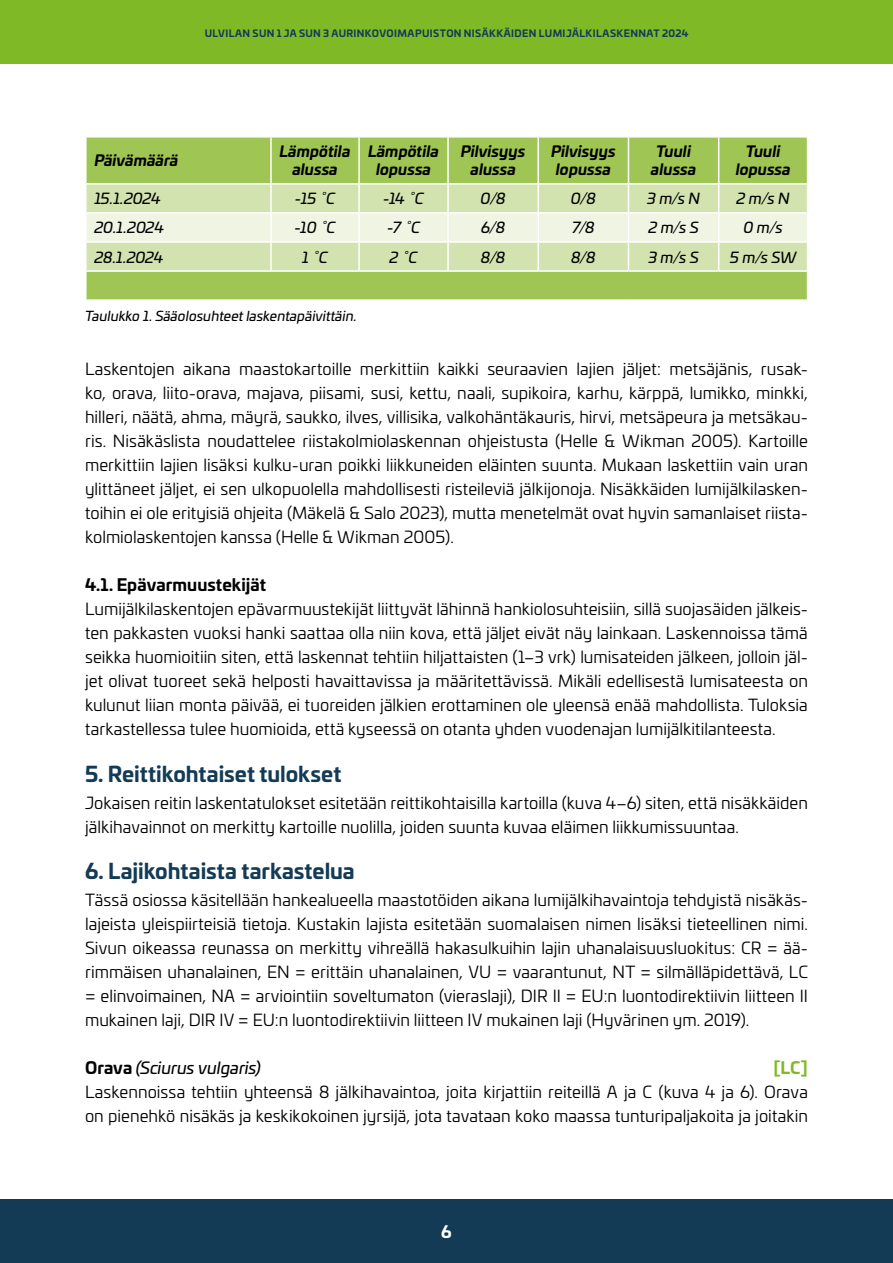
<style>
.page{position:relative;width:893px;height:1263px;background:#fff}
.page>*{position:absolute;margin:0;border:0;box-sizing:border-box;transform-origin:0 0}
.perusotsikko{font:700 21px "Univia Pro";color:#133b55}
.leipis_eka_kpl{font:16.5px/24px "Univia Pro";color:#000;text-align:justify}
.leipis_eka_kpl-2{font:italic 16.5px "Univia Pro";letter-spacing:-.01em;color:#000}
.leipis_eka_kpl-3{font:700 16.5px "Univia Pro";color:#000}
.leipis_eka_kpl-4{font:700 16.5px "Univia Pro";color:#80b926}
.t1{font:700 16.5px "Univia Pro";color:#fff}
.perusteksti_taulukko{font:italic 15px "Univia Pro";letter-spacing:-.015em;color:#000}
.ylä-_ja_alapalkki_ta{font:italic 700 15px "Univia Pro";letter-spacing:.005em;color:#000}
.kuvateksti{font:italic 13.5px "Univia Pro";letter-spacing:.005em;color:#000}
.t2{font:700 9.75px "Univia Pro";letter-spacing:.04em;color:#133b55}
.s1{font-weight:700;font-style:normal}
</style>
<div class="page">
<div style="left:0;top:0;width:893px;height:64px;background:#80b926"></div>
<div style="left:0;top:1199px;width:893px;height:64px;background:#133b55"></div>
<div style="left:87px;top:138px;width:720px;height:45px;background:#9fc654"></div>
<hr style="left:270px;top:138px;width:2px;height:45px;background:#fff">
<hr style="left:358px;top:138px;width:2px;height:45px;background:#fff">
<hr style="left:447px;top:138px;width:2px;height:45px;background:#fff">
<hr style="left:537px;top:138px;width:2px;height:45px;background:#fff">
<hr style="left:628px;top:138px;width:1px;height:45px;background:#fff">
<hr style="left:718px;top:138px;width:1px;height:45px;background:#fff">
<svg style="left:86px;top:184px;width:721px;height:115px;background:#cce0a6"></svg>
<hr style="left:87px;top:183px;width:184px;height:2px;background:#fff">
<hr style="left:271px;top:183px;width:88px;height:2px;background:#fff">
<hr style="left:359px;top:183px;width:89px;height:2px;background:#fff">
<hr style="left:448px;top:183px;width:90px;height:2px;background:#fff">
<hr style="left:538px;top:183px;width:90px;height:2px;background:#fff">
<hr style="left:628px;top:183px;width:91px;height:2px;background:#fff">
<hr style="left:719px;top:183px;width:88px;height:2px;background:#fff">
<hr style="left:87px;top:212px;width:184px;height:2px;background:#fff">
<hr style="left:271px;top:212px;width:88px;height:2px;background:#fff">
<hr style="left:359px;top:212px;width:89px;height:2px;background:#fff">
<hr style="left:448px;top:212px;width:90px;height:2px;background:#fff">
<hr style="left:538px;top:212px;width:90px;height:2px;background:#fff">
<hr style="left:628px;top:212px;width:91px;height:2px;background:#fff">
<hr style="left:719px;top:212px;width:88px;height:2px;background:#fff">
<hr style="left:87px;top:241px;width:184px;height:2px;background:#fff">
<hr style="left:271px;top:241px;width:88px;height:2px;background:#fff">
<hr style="left:359px;top:241px;width:89px;height:2px;background:#fff">
<hr style="left:448px;top:241px;width:90px;height:2px;background:#fff">
<hr style="left:538px;top:241px;width:90px;height:2px;background:#fff">
<hr style="left:628px;top:241px;width:91px;height:2px;background:#fff">
<hr style="left:719px;top:241px;width:88px;height:2px;background:#fff">
<hr style="left:85px;top:270px;width:186px;height:2px;background:#fff">
<hr style="left:85px;top:272px;width:2px;height:27px;background:#fff">
<hr style="left:271px;top:270px;width:88px;height:2px;background:#fff">
<hr style="left:359px;top:270px;width:89px;height:2px;background:#fff">
<hr style="left:448px;top:270px;width:90px;height:2px;background:#fff">
<hr style="left:538px;top:270px;width:90px;height:2px;background:#fff">
<hr style="left:628px;top:270px;width:91px;height:2px;background:#fff">
<hr style="left:719px;top:270px;width:89px;height:2px;background:#fff">
<p class="t2" style="left:205px;top:25px;width:485px">ULVILAN SUN 1 JA SUN 3 AURINKOVOIMAPUISTON NISÄKKÄIDEN LUMIJÄLKILASKENNAT 2024</p>
<p class="ylä-_ja_alapalkki_ta" style="left:94px;top:149px;width:85px">Päivämäärä</p>
<p class="ylä-_ja_alapalkki_ta" style="left:280px;top:140px;width:72px">Lämpötila</p>
<p class="ylä-_ja_alapalkki_ta" style="left:292px;top:158px;width:47px">alussa</p>
<p class="ylä-_ja_alapalkki_ta" style="left:368px;top:140px;width:72px">Lämpötila</p>
<p class="ylä-_ja_alapalkki_ta" style="left:376px;top:158px;width:56px">lopussa</p>
<p class="ylä-_ja_alapalkki_ta" style="left:461px;top:140px;width:66px">Pilvisyys</p>
<p class="ylä-_ja_alapalkki_ta" style="left:470px;top:158px;width:47px">alussa</p>
<p class="ylä-_ja_alapalkki_ta" style="left:551px;top:140px;width:66px">Pilvisyys</p>
<p class="ylä-_ja_alapalkki_ta" style="left:556px;top:158px;width:56px">lopussa</p>
<p class="ylä-_ja_alapalkki_ta" style="left:656px;top:140px;width:36px">Tuuli</p>
<p class="ylä-_ja_alapalkki_ta" style="left:651px;top:158px;width:47px">alussa</p>
<p class="ylä-_ja_alapalkki_ta" style="left:746px;top:140px;width:36px">Tuuli</p>
<p class="ylä-_ja_alapalkki_ta" style="left:736px;top:158px;width:56px">lopussa</p>
<p class="perusteksti_taulukko" style="left:94px;top:188px;width:68px">15.1.2024</p>
<p class="perusteksti_taulukko" style="left:295px;top:188px;width:42px">-15 ˚C</p>
<p class="perusteksti_taulukko" style="left:383px;top:188px;width:42px">-14 ˚C</p>
<p class="perusteksti_taulukko" style="left:481px;top:188px;width:27px">0/8</p>
<p class="perusteksti_taulukko" style="left:571px;top:188px;width:27px">0/8</p>
<p class="perusteksti_taulukko" style="left:647px;top:188px;width:54px">3 m/s N</p>
<p class="perusteksti_taulukko" style="left:737px;top:188px;width:54px">2 m/s N</p>
<p class="perusteksti_taulukko" style="left:94px;top:217px;width:71px">20.1.2024</p>
<p class="perusteksti_taulukko" style="left:294px;top:217px;width:43px">-10 ˚C</p>
<p class="perusteksti_taulukko" style="left:387px;top:217px;width:35px">-7 ˚C</p>
<p class="perusteksti_taulukko" style="left:481px;top:217px;width:26px">6/8</p>
<p class="perusteksti_taulukko" style="left:572px;top:217px;width:24px">7/8</p>
<p class="perusteksti_taulukko" style="left:648px;top:217px;width:52px">2 m/s S</p>
<p class="perusteksti_taulukko" style="left:744px;top:217px;width:41px">0 m/s</p>
<p class="perusteksti_taulukko" style="left:94px;top:246px;width:71px">28.1.2024</p>
<p class="perusteksti_taulukko" style="left:302px;top:246px;width:27px">1 ˚C</p>
<p class="perusteksti_taulukko" style="left:390px;top:246px;width:29px">2 ˚C</p>
<p class="perusteksti_taulukko" style="left:481px;top:246px;width:26px">8/8</p>
<p class="perusteksti_taulukko" style="left:571px;top:246px;width:26px">8/8</p>
<p class="perusteksti_taulukko" style="left:648px;top:246px;width:52px">3 m/s S</p>
<p class="perusteksti_taulukko" style="left:730px;top:246px;width:68px">5 m/s SW</p>
<p class="kuvateksti" style="left:85px;top:306px;width:273px">Taulukko 1. Sääolosuhteet laskentapäivittäin.</p>
<p class="leipis_eka_kpl" style="left:85px;top:356px;width:724px">Laskentojen aikana maastokartoille merkittiin kaikki seuraavien lajien jäljet: metsäjänis, rusak&shy;ko, orava, liito-orava, majava, piisami, susi, kettu, naali, supikoira, karhu, kärppä, lumikko, minkki, hilleri, näätä, ahma, mäyrä, saukko, ilves, villisika, valkohäntäkauris, hirvi, metsäpeura ja metsäkau&shy;ris. Nisäkäslista noudattelee riistakolmiolaskennan ohjeistusta (Helle &amp; Wikman 2005). Kartoille merkittiin lajien lisäksi kulku-uran poikki liikkuneiden eläinten suunta. Mukaan laskettiin vain uran ylittäneet jäljet, ei sen ulkopuolella mahdollisesti risteileviä jälkijonoja. Nisäkkäiden lumijälkilasken&shy;toihin ei ole erityisiä ohjeita (Mäkelä &amp; Salo 2023), mutta menetelmät ovat hyvin samanlaiset riista&shy;kolmiolaskentojen kanssa (Helle &amp; Wikman 2005).</p>
<p class="leipis_eka_kpl-3" style="left:85px;top:572px;width:183px">4.1. Epävarmuustekijät</p>
<p class="leipis_eka_kpl" style="left:85px;top:596px;width:724px">Lumijälkilaskentojen epävarmuustekijät liittyvät lähinnä hankiolosuhteisiin, sillä suojasäiden jälkeis&shy;ten pakkasten vuoksi hanki saattaa olla niin kova, että jäljet eivät näy lainkaan. Laskennoissa tämä seikka huomioitiin siten, että laskennat tehtiin hiljattaisten (1–3 vrk) lumisateiden jälkeen, jolloin jäl&shy;jet olivat tuoreet sekä helposti havaittavissa ja määritettävissä. Mikäli edellisestä lumisateesta on kulunut liian monta päivää, ei tuoreiden jälkien erottaminen ole yleensä enää mahdollista. Tuloksia tarkastellessa tulee huomioida, että kyseessä on otanta yhden vuodenajan lumijälkitilanteesta.</p>
<p class="perusotsikko" style="left:85px;top:757px;width:258px">5. Reittikohtaiset tulokset</p>
<p class="leipis_eka_kpl" style="left:85px;top:790px;width:724px">Jokaisen reitin laskentatulokset esitetään reittikohtaisilla kartoilla (kuva 4–6) siten, että nisäkkäiden jälkihavainnot on merkitty kartoille nuolilla, joiden suunta kuvaa eläimen liikkumissuuntaa.</p>
<p class="perusotsikko" style="left:85px;top:854px;width:271px">6. Lajikohtaista tarkastelua</p>
<p class="leipis_eka_kpl" style="left:85px;top:887px;width:724px">Tässä osiossa käsitellään hankealueella maastotöiden aikana lumijälkihavaintoja tehdyistä nisäkäs&shy;lajeista yleispiirteisiä tietoja. Kustakin lajista esitetään suomalaisen nimen lisäksi tieteellinen nimi.<br>Sivun oikeassa reunassa on merkitty vihreällä hakasulkuihin lajin uhanalaisuusluokitus: CR = ää&shy;rimmäisen uhanalainen, EN = erittäin uhanalainen, VU = vaarantunut, NT = silmälläpidettävä, LC = elinvoimainen, NA = arviointiin soveltumaton (vieraslaji), DIR II = EU:n luontodirektiivin liitteen II mukainen laji, DIR IV = EU:n luontodirektiivin liitteen IV mukainen laji (Hyvärinen ym. 2019).</p>
<p class="leipis_eka_kpl-2" style="left:85px;top:1056px;width:177px"><span class="s1">Orava</span> (Sciurus vulgaris)</p>
<p class="leipis_eka_kpl-4" style="left:773px;top:1055px;width:36px">[LC]</p>
<p class="leipis_eka_kpl" style="left:85px;top:1079px;width:724px">Laskennoissa tehtiin yhteensä 8 jälkihavaintoa, joita kirjattiin reiteillä A ja C (kuva 4 ja 6). Orava on pienehkö nisäkäs ja keskikokoinen jyrsijä, jota tavataan koko maassa tunturipaljakoita ja joitakin</p>
<p class="t1" style="left:441px;top:1218px;width:12px">6</p>
</div>
